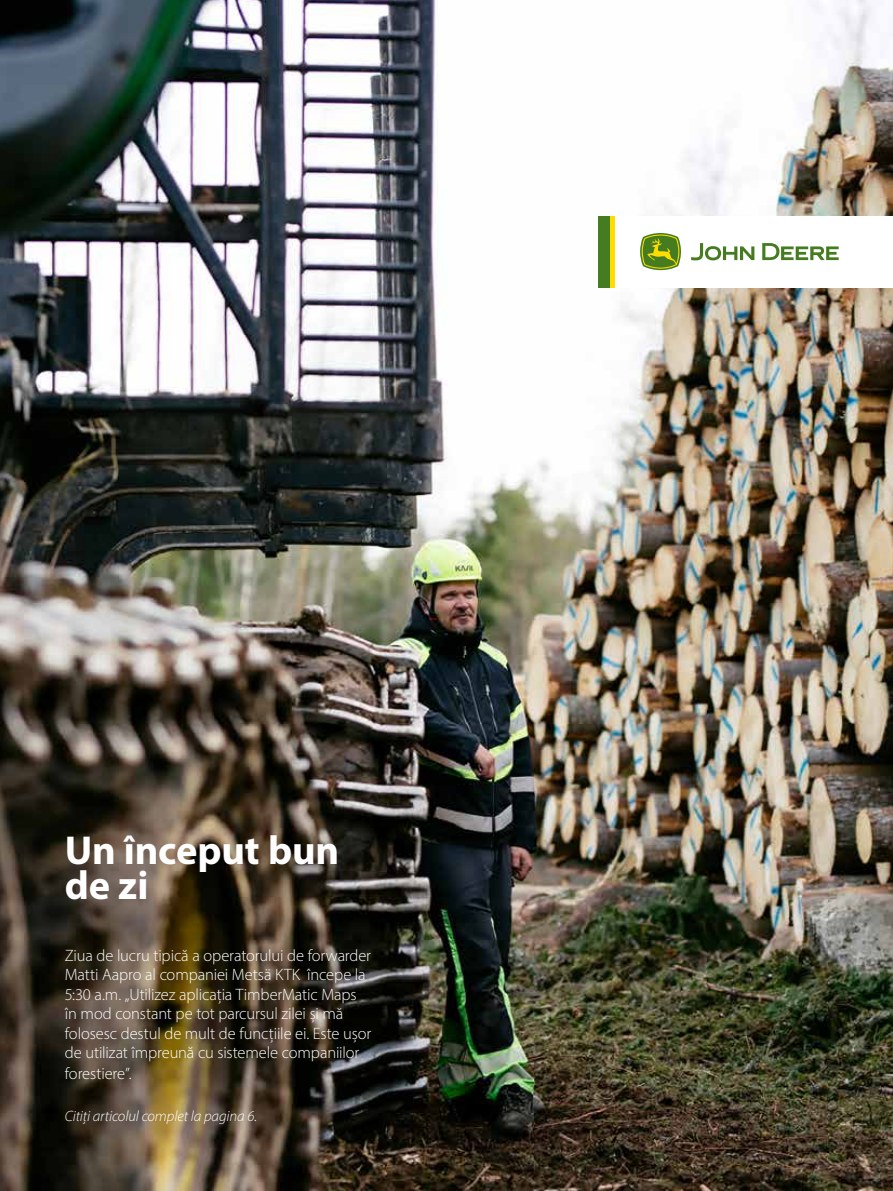
<style>
.page{position:relative;width:893px;height:1191px;background:#fff}
.page>*{position:absolute;margin:0;border:0;box-sizing:border-box;transform-origin:0 0}
.t1{font:700 40.5px/34.5px "Myriad Pro";letter-spacing:-.005em;color:#fff}
.t2{font:300 16.5px/19.5px "Myriad Pro";letter-spacing:-.01em;color:#fff}
.t3{font:italic 300 15px "Myriad Pro";letter-spacing:-.005em;color:#fff}
</style>
<div class="page">
<img style="left:0;top:0;width:893px;height:1191px">
<div style="left:615px;top:216px;width:278px;height:71px;background:#fff"></div>
<svg style="left:691px;top:243px;width:148px;height:17px"></svg>
<svg style="left:640px;top:233px;width:41px;height:37px"></svg>
<div style="left:598px;top:216px;width:12px;height:71px;background:#457c1f"></div>
<div style="left:610px;top:216px;width:5px;height:71px;background:#fd0"></div>
<h1 class="t1" style="left:65px;top:832px;width:276px">Un început bun de zi</h1>
<p class="t2" style="left:65px;top:945px;width:308px">Ziua de lucru tipică a operatorului de forwarder Matti Aapro al companiei Metsä KTK începe la 5:30 a.m. „Utilizez aplicația TimberMatic Maps în mod constant pe tot parcursul zilei și mă folosesc destul de mult de funcțiile ei. Este ușor de utilizat împreună cu sistemele companiilor</p>
<p class="t2" style="left:65px;top:1063px;width:68px">forestiere”.</p>
<p class="t3" style="left:65px;top:1107px;width:194px">Citiți articolul complet la pagina 6.</p>
</div>
